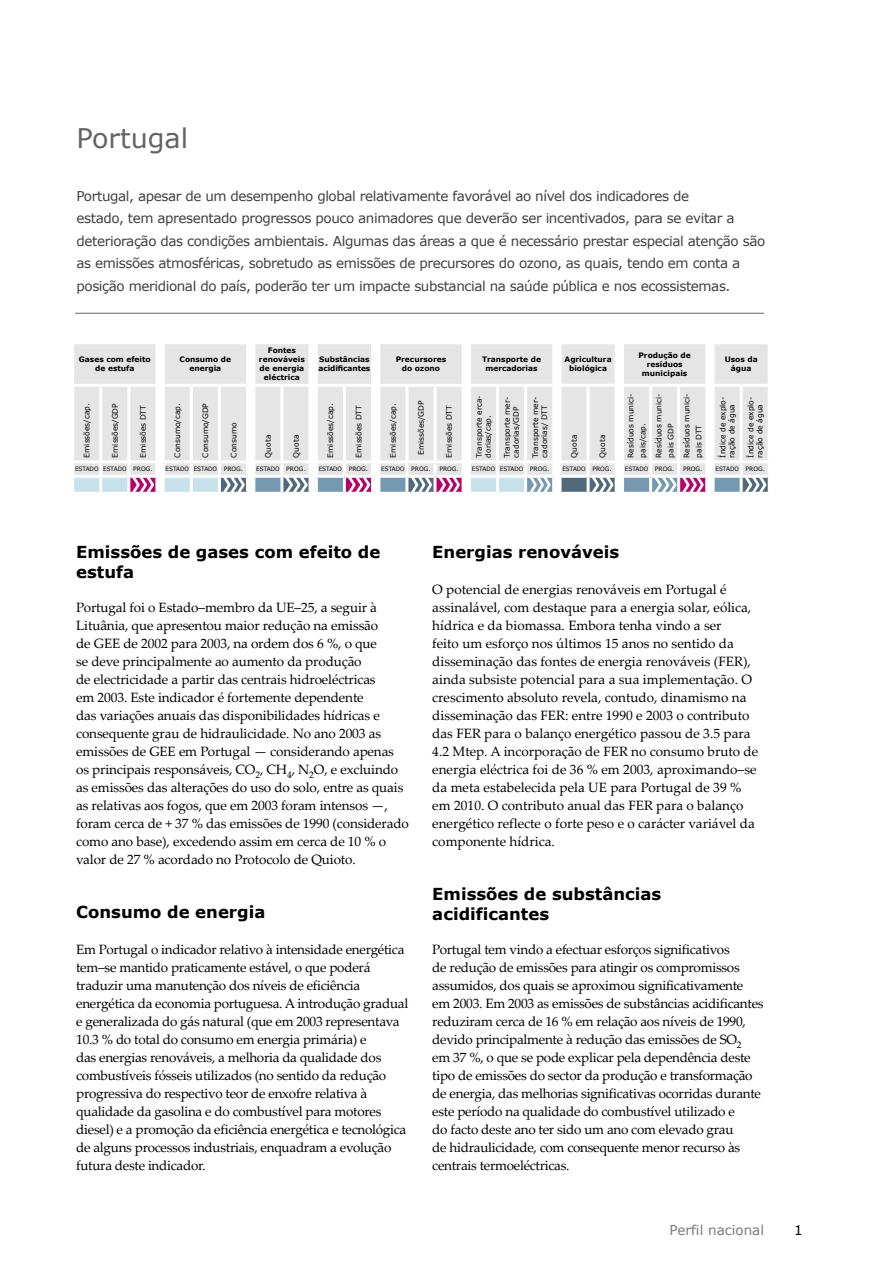
<style>
.page{position:relative;width:893px;height:1263px;background:#fff}
.page>*{position:absolute;margin:0;border:0;box-sizing:border-box;transform-origin:0 0}
.Chaptertitle{font:27px "Verdana";color:#636363}
.Heading_2{font:700 16.5px/19.8px "Verdana";color:#000}
.Body{font:13.5px/18px "Palatino Linotype";letter-spacing:-.01em;color:#000}
.Chapter_description{font:13.5px/22.5px "Verdana";letter-spacing:-.03em;color:#404040}
.t1{font:13.5px "Verdana";color:#7c7c7c}
.t2{font:13.5px "Verdana";color:#000}
.publishername{font:7.5px/9px "Verdana";color:#000}
.publishername-2{font:700 7.5px/9px "Verdana";color:#000;text-align:center}
.publishername-3{font:6px "Verdana";color:#000;scale:.95 1}
.publishername-4{font:6px "Verdana";color:#000}
</style>
<div class="page">
<hr style="left:75px;top:313px;width:689px;height:1px;background:#636363">
<svg style="left:74px;top:344px;width:696px;height:150px"></svg>
<p class="Chaptertitle" style="left:77px;top:121px;width:113px">Portugal</p>
<p class="Chapter_description" style="left:77px;top:184px;width:690px">Portugal, apesar de um desempenho global relativamente favorável ao nível dos indicadores de<br>estado, tem apresentado progressos pouco animadores que deverão ser incentivados, para se evitar a deterioração das condições ambientais. Algumas das áreas a que é necessário prestar especial atenção são as emissões atmosféricas, sobretudo as emissões de precursores do ozono, as quais, tendo em conta a posição meridional do país, poderão ter um impacte substancial na saúde pública e nos ecossistemas.</p>
<p class="publishername-2" style="left:79px;top:355px;width:73px">Gases com efeito de estufa</p>
<p class="publishername-2" style="left:180px;top:355px;width:53px">Consumo de energia</p>
<p class="publishername-2" style="left:259px;top:346px;width:47px">Fontes renováveis de energia eléctrica</p>
<p class="publishername-2" style="left:318px;top:355px;width:53px;text-align:left">Substâncias acidificantes</p>
<p class="publishername-2" style="left:396px;top:355px;width:52px">Precursores do ozono</p>
<p class="publishername-2" style="left:482px;top:355px;width:60px">Transporte de mercadorias</p>
<p class="publishername-2" style="left:564px;top:355px;width:49px">Agricultura biológica</p>
<p class="publishername-2" style="left:638px;top:350px;width:54px">Produção de resíduos municipais</p>
<p class="publishername-2" style="left:725px;top:355px;width:34px">Usos da água</p>
<p class="publishername" style="left:82px;top:458px;width:55px;rotate:-90deg">Emissões/cap.</p>
<p class="publishername" style="left:110px;top:458px;width:56px;rotate:-90deg">Emissões/GDP</p>
<p class="publishername" style="left:138px;top:458px;width:54px;rotate:-90deg">Emissões DTT</p>
<p class="publishername" style="left:173px;top:458px;width:56px;rotate:-90deg">Consumo/cap.</p>
<p class="publishername" style="left:201px;top:458px;width:56px;rotate:-90deg">Consumo/GDP</p>
<p class="publishername" style="left:624px;top:458px;width:66px;line-height:12px;rotate:-90deg">Resíduos munici&shy;pais/cap.</p>
<p class="publishername" style="left:652px;top:458px;width:66px;line-height:12px;rotate:-90deg">Resíduos munici&shy;pais GDP</p>
<p class="publishername" style="left:681px;top:458px;width:66px;line-height:12px;rotate:-90deg">Resíduos munici&shy;pais DTT</p>
<p class="publishername" style="left:718px;top:458px;width:63px;rotate:-90deg">Índice de explo&shy;ração de água</p>
<p class="publishername" style="left:746px;top:458px;width:63px;rotate:-90deg">Índice de explo&shy;ração de água</p>
<p class="publishername" style="left:326px;top:458px;width:55px;rotate:-90deg">Emissões/cap.</p>
<p class="publishername" style="left:354px;top:458px;width:54px;rotate:-90deg">Emissões DTT</p>
<p class="publishername" style="left:388px;top:458px;width:55px;rotate:-90deg">Emissões/cap.</p>
<p class="publishername" style="left:416px;top:455px;width:56px;rotate:-90deg">Emissões/GDP</p>
<p class="publishername" style="left:444px;top:458px;width:54px;rotate:-90deg">Emissões DTT</p>
<p class="publishername" style="left:474px;top:458px;width:64px;rotate:-90deg">Transporte erca&shy;dorias/cap.</p>
<p class="publishername" style="left:502px;top:458px;width:62px;rotate:-90deg">Transporte mer&shy;cadorias/GDP</p>
<p class="publishername" style="left:530px;top:458px;width:62px;rotate:-90deg">Transporte mer&shy;cadorias/ DTT</p>
<p class="publishername" style="left:229px;top:458px;width:37px;rotate:-90deg">Consumo</p>
<p class="publishername" style="left:263px;top:458px;width:24px;rotate:-90deg">Quota</p>
<p class="publishername" style="left:291px;top:458px;width:24px;rotate:-90deg">Quota</p>
<p class="publishername" style="left:569px;top:458px;width:24px;rotate:-90deg">Quota</p>
<p class="publishername" style="left:597px;top:458px;width:24px;rotate:-90deg">Quota</p>
<p class="publishername-3" style="left:75px;top:465px;width:26px">ESTADO</p>
<p class="publishername-3" style="left:103px;top:465px;width:26px">ESTADO</p>
<p class="publishername-4" style="left:133px;top:465px;width:21px">PROG.</p>
<p class="publishername-3" style="left:166px;top:465px;width:26px">ESTADO</p>
<p class="publishername-3" style="left:194px;top:465px;width:26px">ESTADO</p>
<p class="publishername-4" style="left:224px;top:465px;width:21px">PROG.</p>
<p class="publishername-3" style="left:256px;top:465px;width:26px">ESTADO</p>
<p class="publishername-4" style="left:286px;top:465px;width:21px">PROG.</p>
<p class="publishername-3" style="left:319px;top:465px;width:26px">ESTADO</p>
<p class="publishername-4" style="left:349px;top:465px;width:21px">PROG.</p>
<p class="publishername-3" style="left:381px;top:465px;width:26px">ESTADO</p>
<p class="publishername-4" style="left:411px;top:465px;width:21px">PROG.</p>
<p class="publishername-4" style="left:439px;top:465px;width:21px">PROG.</p>
<p class="publishername-3" style="left:472px;top:465px;width:26px">ESTADO</p>
<p class="publishername-3" style="left:500px;top:465px;width:26px">ESTADO</p>
<p class="publishername-4" style="left:530px;top:465px;width:21px">PROG.</p>
<p class="publishername-3" style="left:562px;top:465px;width:26px">ESTADO</p>
<p class="publishername-4" style="left:592px;top:465px;width:21px">PROG.</p>
<p class="publishername-3" style="left:625px;top:465px;width:26px">ESTADO</p>
<p class="publishername-4" style="left:655px;top:465px;width:21px">PROG.</p>
<p class="publishername-4" style="left:683px;top:465px;width:21px">PROG.</p>
<p class="publishername-3" style="left:715px;top:465px;width:26px">ESTADO</p>
<p class="publishername-4" style="left:745px;top:465px;width:21px">PROG.</p>
<p class="Heading_2" style="left:76px;top:542px;width:306px">Emissões de gases com efeito de estufa</p>
<p class="Body" style="left:76px;top:598px;width:334px">Portugal foi o Estado–membro da UE–25, a seguir à Lituânia, que apresentou maior redução na emissão<br>de GEE de 2002 para 2003, na ordem dos 6 %, o que<br>se deve principalmente ao aumento da produção<br>de electricidade a partir das centrais hidroeléctricas<br>em 2003. Este indicador é fortemente dependente<br>das variações anuais das disponibilidades hídricas e consequente grau de hidraulicidade. No ano 2003 as emissões de GEE em Portugal — considerando apenas os principais responsáveis, CO<sub>2</sub>, CH<sub>4</sub>, N<sub>2</sub>O, e excluindo as emissões das alterações do uso do solo, entre as quais as relativas aos fogos, que em 2003 foram intensos —, foram cerca de + 37 % das emissões de 1990 (considerado como ano base), excedendo assim em cerca de 10 % o valor de 27 % acordado no Protocolo de Quioto.</p>
<p class="Heading_2" style="left:76px;top:902px;width:191px">Consumo de energia</p>
<p class="Body" style="left:76px;top:940px;width:334px">Em Portugal o indicador relativo à intensidade energética tem–se mantido praticamente estável, o que poderá traduzir uma manutenção dos níveis de eficiência energética da economia portuguesa. A introdução gradual e generalizada do gás natural (que em 2003 representava 10.3 % do total do consumo em energia primária) e<br>das energias renováveis, a melhoria da qualidade dos combustíveis fósseis utilizados (no sentido da redução progressiva do respectivo teor de enxofre relativa à qualidade da gasolina e do combustível para motores diesel) e a promoção da eficiência energética e tecnológica de alguns processos industriais, enquadram a evolução futura deste indicador.</p>
<p class="Heading_2" style="left:432px;top:542px;width:188px">Energias renováveis</p>
<p class="Body" style="left:432px;top:580px;width:327px">O potencial de energias renováveis em Portugal é assinalável, com destaque para a energia solar, eólica, hídrica e da biomassa. Embora tenha vindo a ser<br>feito um esforço nos últimos 15 anos no sentido da disseminação das fontes de energia renováveis (FER), ainda subsiste potencial para a sua implementação. O crescimento absoluto revela, contudo, dinamismo na disseminação das FER: entre 1990 e 2003 o contributo das FER para o balanço energético passou de 3.5 para 4.2 Mtep. A incorporação de FER no consumo bruto de energia eléctrica foi de 36 % em 2003, aproximando–se da meta estabelecida pela UE para Portugal de 39 % em 2010. O contributo anual das FER para o balanço energético reflecte o forte peso e o carácter variável da componente hídrica.</p>
<p class="Heading_2" style="left:432px;top:884px;width:231px">Emissões de substâncias acidificantes</p>
<p class="Body" style="left:432px;top:940px;width:333px">Portugal tem vindo a efectuar esforços significativos<br>de redução de emissões para atingir os compromissos assumidos, dos quais se aproximou significativamente em 2003. Em 2003 as emissões de substâncias acidificantes reduziram cerca de 16 % em relação aos níveis de 1990, devido principalmente à redução das emissões de SO<sub>2<br></sub>em 37 %, o que se pode explicar pela dependência deste tipo de emissões do sector da produção e transformação de energia, das melhorias significativas ocorridas durante este período na qualidade do combustível utilizado e<br>do facto deste ano ter sido um ano com elevado grau<br>de hidraulicidade, com consequente menor recurso às centrais termoeléctricas.</p>
<p class="t1" style="left:670px;top:1222px;width:96px">Perfil nacional</p>
<p class="t2" style="left:794px;top:1222px;width:10px">1</p>
</div>
